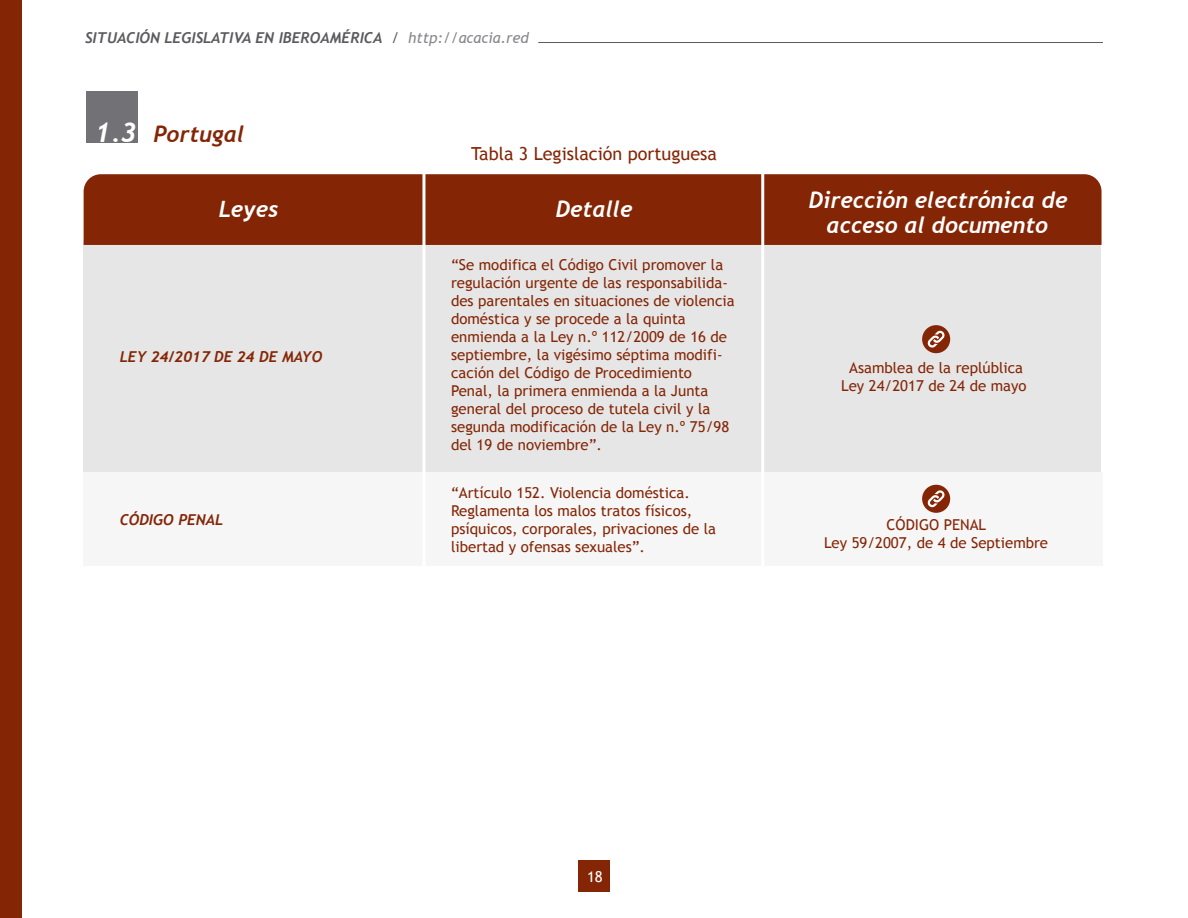
<style>
.page{position:relative;width:1188px;height:918px;background:#fff}
.page>*{position:absolute;margin:0;border:0;box-sizing:border-box;transform-origin:0 0}
.t1{font:italic 700 22.5px/25.5px "Trebuchet";color:#fff;text-align:center}
.t2{font:italic 700 22.5px "Trebuchet";color:#842606}
.t3{font:18px "Trebuchet MS";color:#842606}
.t4{font:15px/18px "Trebuchet MS";color:#842606;text-align:center}
.t5{font:italic 700 15px "Trebuchet";color:#5b5b5f}
.t6{font:italic 700 15px "Trebuchet";color:#842606}
.t7{font:15px "Trebuchet MS";color:#fff}
.s1{font-family:"Trebuchet MS";font-weight:400}
.s2{font-family:"Trebuchet MS";font-weight:400;color:#87868a}
.s3{font-size:27.15px;color:#fff}
</style>
<div class="page">
<div style="left:0;top:0;width:21px;height:918px;background:#842606"></div>
<hr style="left:538px;top:42px;width:565px;height:1px;background:#5b5b5f">
<div style="left:578px;top:860px;width:32px;height:31px;background:#842606"></div>
<div style="left:84px;top:241px;width:1017px;height:325px;background:#e6e6e6"></div>
<div style="left:84px;top:472px;width:1019px;height:94px;background:#f6f6f7"></div>
<div style="left:86px;top:91px;width:52px;height:51px;background:#727176"></div>
<div style="left:84px;top:174px;width:1018px;height:71px;background:#842606"></div>
<hr style="left:761px;top:171px;width:3px;height:407px;background:#fff">
<hr style="left:422px;top:171px;width:3px;height:407px;background:#fff">
<div style="left:922px;top:325px;width:28px;height:28px;background:#842606;border-radius:50%"></div>
<svg style="left:928px;top:331px;width:17px;height:17px"></svg>
<div style="left:922px;top:485px;width:28px;height:28px;background:#842606;border-radius:50%"></div>
<svg style="left:928px;top:490px;width:17px;height:17px"></svg>
<p class="t5" style="left:85px;top:28px;width:445px">SITUACIÓN LEGISLATIVA EN IBEROAMÉRICA <span class="s1">/</span> <span class="s2">http://acacia.red</span></p>
<h1 class="t2" style="left:95px;top:121px;width:151px"><span class="s3">1.3</span> Portugal</h1>
<p class="t3" style="left:471px;top:143px;width:247px">Tabla 3 Legislación portuguesa</p>
<h1 class="t1" style="left:219px;top:196px;width:61px">Leyes</h1>
<h1 class="t1" style="left:556px;top:196px;width:78px">Detalle</h1>
<h1 class="t1" style="left:809px;top:187px;width:260px">Dirección electrónica de acceso al documento</h1>
<p class="t6" style="left:120px;top:348px;width:204px">LEY 24/2017 DE 24 DE MAYO</p>
<p class="t6" style="left:120px;top:511px;width:105px">CÓDIGO PENAL</p>
<p class="t4" style="left:451px;top:256px;width:285px;text-align:left">“Se modifica el Código Civil promover la regulación urgente de las responsabilida&shy;des parentales en situaciones de violencia doméstica y se procede a la quinta enmienda a la Ley n.º 112/2009 de 16 de septiembre, la vigésimo séptima modifi&shy;cación del Código de Procedimiento Penal, la primera enmienda a la Junta general del proceso de tutela civil y la segunda modificación de la Ley n.º 75/98 del 19 de noviembre”.</p>
<p class="t4" style="left:451px;top:484px;width:266px;text-align:left">“Artículo 152. Violencia doméstica.<br>Reglamenta los malos tratos físicos, psíquicos, corporales, privaciones de la libertad y ofensas sexuales”.</p>
<p class="t4" style="left:841px;top:359px;width:187px">Asamblea de la replública<br>Ley 24/2017 de 24 de mayo</p>
<p class="t4" style="left:824px;top:515px;width:226px">CÓDIGO PENAL<br>Ley 59/2007, de 4 de Septiembre</p>
<p class="t7" style="left:587px;top:867px;width:17px">18</p>
</div>
